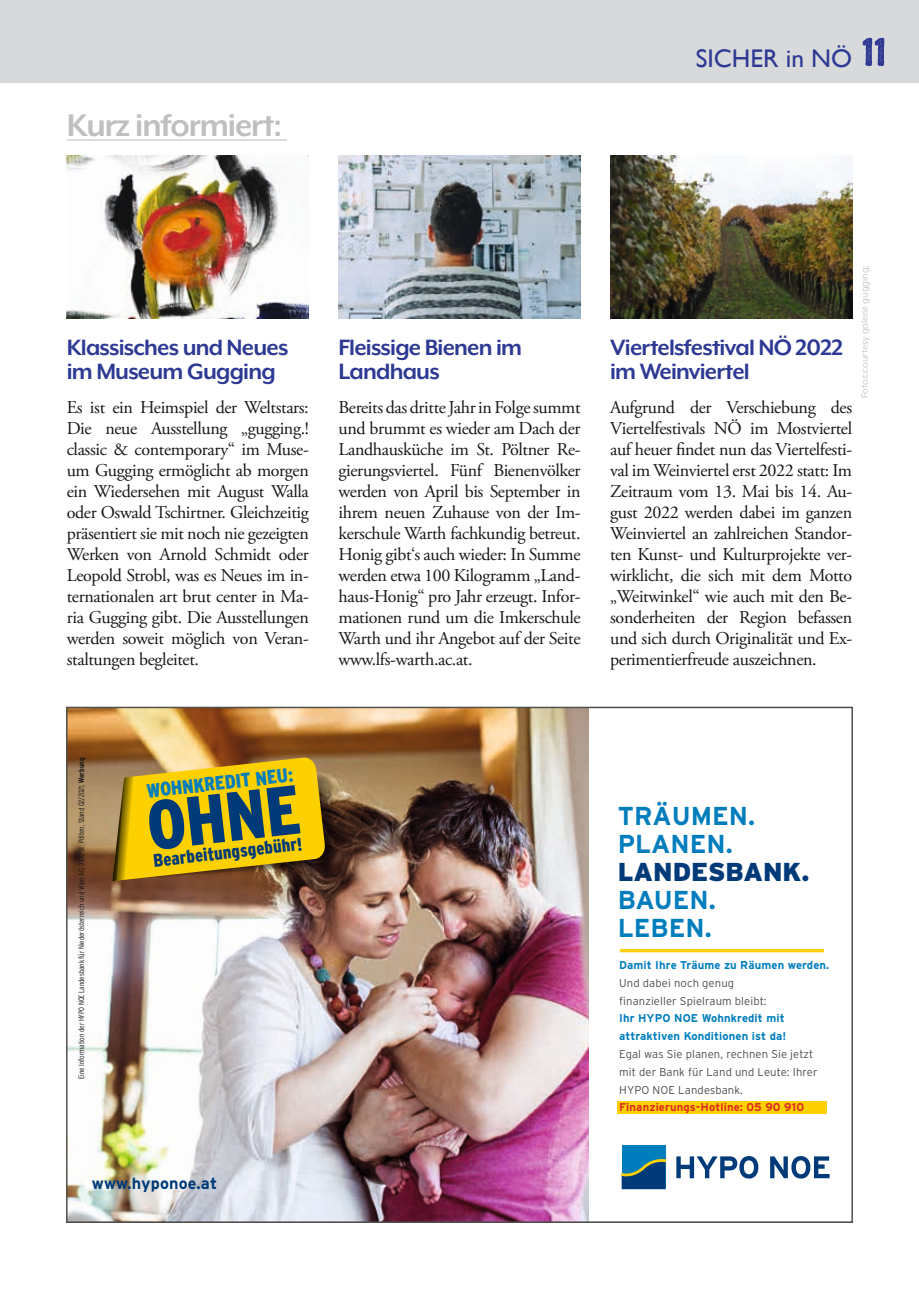
<style>
.page{position:relative;width:919px;height:1289px;background:#fff}
.page>*{position:absolute;margin:0;border:0;box-sizing:border-box;transform-origin:0 0}
.t1{font:900 69.3px "Interstate Condensed";color:#003a79}
.t2{font:700 36px "Mr Eaves XL Mod OT";letter-spacing:-.03em;color:#bebfbf}
.t3{font:700 25.95px/27.8px "Interstate";color:#007dbd}
.t4{font:900 25.95px "Interstate";color:#003a79}
.t5{font:700 25.5px/24px "Mr Eaves XL Mod OT";letter-spacing:-.03em;color:#2d3993}
.t6{font:25.5px "Gill Sans";color:#2d3993}
.t7{font:900 19.5px "Interstate Condensed";color:#007dbd}
.t8{font:900 18.3px "Interstate Condensed";color:#003a79}
.t9{font:18px/21px "Adobe Garamond Pro";letter-spacing:-.02em;color:#151616;text-align:justify}
.t10{font:700 16.2px "Interstate";letter-spacing:.01em;color:#003a79}
.t11{font:300 11.25px/17.9px "Interstate";letter-spacing:.01em;color:#4e4e4d}
.t12{font:700 11.25px/17.9px "Interstate";letter-spacing:.01em;color:#007dbd}
.t13{font:700 11.25px "Interstate";letter-spacing:.01em;color:#dd2b1c}
.t14{font:10.5px "Mr Eaves XL Mod OT";color:#c9c9ca}
.t15{font:300 7.8px "Interstate Condensed";letter-spacing:-.01em;color:#151616}
.s1{font-family:"ZEMBOOD";font-size:40.5px}
.s2{font-weight:700}
</style>
<div class="page">
<div style="left:0;top:0;width:918px;height:83px;background:#d7d9db"></div>
<hr style="left:67px;top:139px;width:220px;height:2px;background:#bebfbf">
<img style="left:67px;top:155px;width:242px;height:163px">
<img style="left:338px;top:155px;width:242px;height:163px">
<img style="left:610px;top:155px;width:242px;height:163px">
<img style="left:69px;top:709px;width:761px;height:510px">
<div style="left:621px;top:1145px;width:44px;height:43px;background:#007dbd"></div>
<svg style="left:621px;top:1157px;width:44px;height:32px"></svg>
<svg style="left:676px;top:1155px;width:82px;height:23px"></svg>
<svg style="left:770px;top:1155px;width:59px;height:23px"></svg>
<hr style="left:620px;top:949px;width:203px;height:3px;background:#fdd000">
<div style="left:617px;top:1100px;width:209px;height:13px;background:#fdd000"></div>
<svg style="left:111px;top:757px;width:226px;height:124px;background:#d7ae11"></svg>
<h2 class="t2" style="left:67px;top:108px;width:217px">Kurz informiert:</h2>
<h3 class="t6" style="left:695px;top:43px;width:192px">SICHER in NÖ <span class="s1">11</span></h3>
<h3 class="t5" style="left:67px;top:335px;width:223px">Klassisches und Neues im Museum Gugging</h3>
<p class="t9" style="left:67px;top:397px;width:243px">Es ist ein Heimspiel der Weltstars:<br>Die neue Ausstellung „gugging.! classic &amp; contemporary“ im Muse&shy;um Gugging ermöglicht ab morgen ein Wiedersehen mit August Walla oder Oswald Tschirtner. Gleichzeitig präsentiert sie mit noch nie gezeigten Werken von Arnold Schmidt oder Leopold Strobl, was es Neues im in&shy;ternationalen art brut center in Ma&shy;ria Gugging gibt. Die Ausstellungen werden soweit möglich von Veran&shy;staltungen begleitet.</p>
<h3 class="t5" style="left:338px;top:335px;width:185px">Fleissige Bienen im<br>Landhaus</h3>
<p class="t9" style="left:338px;top:397px;width:243px">Bereits das dritte Jahr in Folge summt und brummt es wieder am Dach der Landhausküche im St. Pöltner Re&shy;gierungsviertel. Fünf Bienenvölker werden von April bis September in ihrem neuen Zuhause von der Im&shy;kerschule Warth fachkundig betreut.<br>Honig gibt‘s auch wieder: In Summe werden etwa 100 Kilogramm „Land&shy;haus-Honig“ pro Jahr erzeugt. Infor&shy;mationen rund um die Imkerschule Warth und ihr Angebot auf der Seite www.lfs-warth.ac.at.</p>
<h3 class="t5" style="left:610px;top:335px;width:234px">Viertelsfestival NÖ 2022 im Weinviertel</h3>
<p class="t9" style="left:610px;top:397px;width:243px">Aufgrund der Verschiebung des Viertelfestivals NÖ im Mostviertel auf heuer findet nun das Viertelfesti&shy;val im Weinviertel erst 2022 statt: Im Zeitraum vom 13. Mai bis 14. Au&shy;gust 2022 werden dabei im ganzen Weinviertel an zahlreichen Standor&shy;ten Kunst- und Kulturprojekte ver&shy;wirklicht, die sich mit dem Motto „Weitwinkel“ wie auch mit den Be&shy;sonderheiten der Region befassen und sich durch Originalität und Ex&shy;perimentierfreude auszeichnen.</p>
<p class="t14" style="left:859px;top:398px;width:134px;rotate:-90deg">Fotos:courtesy galerie gugging;</p>
<p class="t15" style="left:77px;top:1078px;width:323px;rotate:-90deg">Eine Information der HYPO NOE Landesbank für Niederösterreich und Wien AG, 3100 St. Pölten, Stand 02/2021, <span class="s2">Werbung</span></p>
<p class="t7" style="left:145px;top:779px;width:149px;rotate:-6deg">WOHNKREDIT NEU:</p>
<h1 class="t1" style="left:142px;top:788px;width:155px;rotate:-7deg">OHNE</h1>
<p class="t8" style="left:152px;top:849px;width:151px;rotate:-6deg">Bearbeitungsgebühr!</p>
<p class="t10" style="left:92px;top:1174px;width:127px">www.hyponoe.at</p>
<h3 class="t3" style="left:617px;top:802px;width:139px">TRÄUMEN.<br>PLANEN.</h3>
<h3 class="t4" style="left:617px;top:857px;width:193px">LANDESBANK.</h3>
<h3 class="t3" style="left:617px;top:885px;width:99px">BAUEN.<br>LEBEN.</h3>
<p class="t12" style="left:619px;top:956px;width:212px">Damit Ihre Träume zu Räumen werden.</p>
<p class="t11" style="left:619px;top:973px;width:149px">Und dabei noch genug finanzieller Spielraum bleibt:</p>
<p class="t12" style="left:619px;top:1009px;width:169px">Ihr HYPO NOE Wohnkredit mit attraktiven Konditionen ist da!</p>
<p class="t11" style="left:619px;top:1044px;width:200px">Egal was Sie planen, rechnen Sie jetzt mit der Bank für Land und Leute: Ihrer<br>HYPO NOE Landesbank.</p>
<p class="t13" style="left:619px;top:1101px;width:186px">Finanzierungs-Hotline: 05 90 910</p>
</div>
